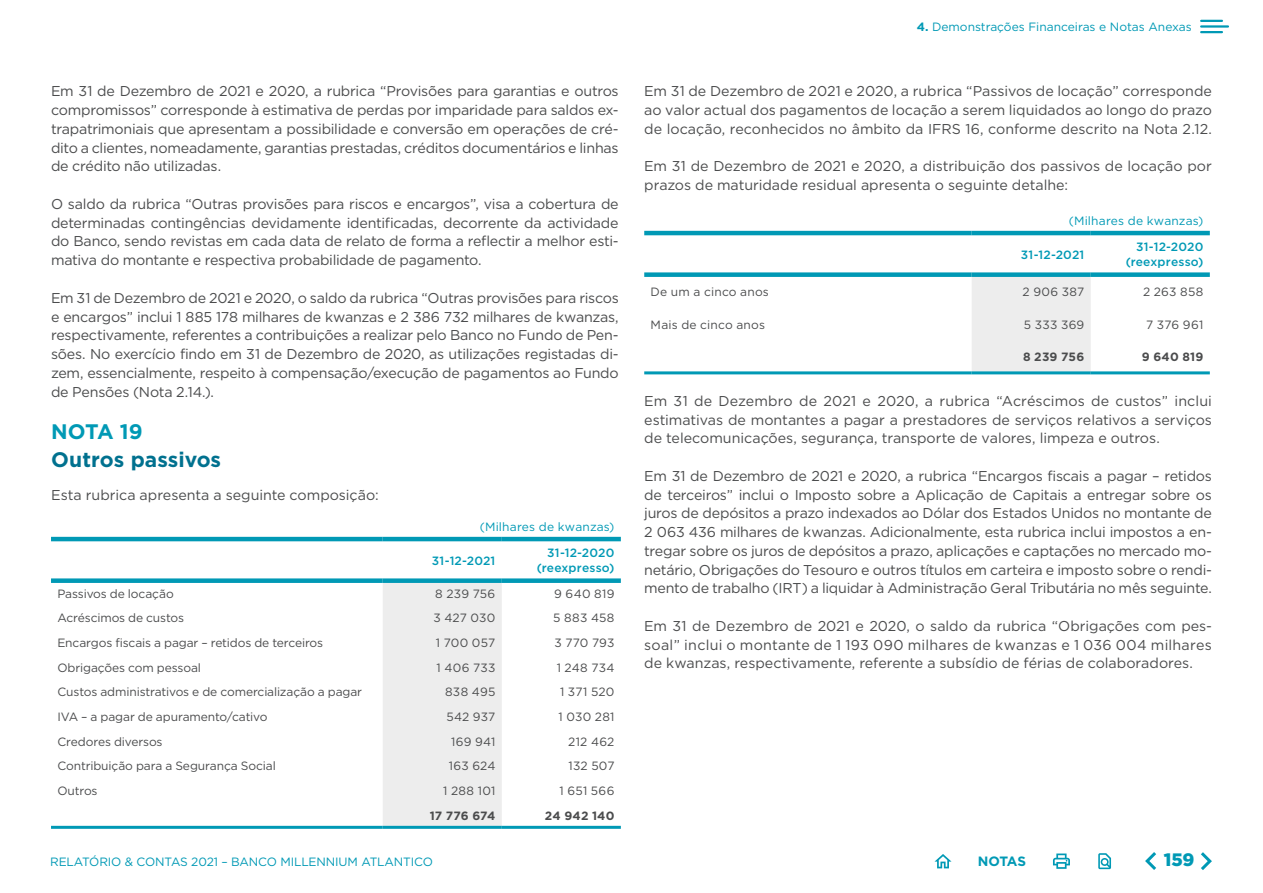
<style>
.page{position:relative;width:1263px;height:893px;background:#fff}
.page>*{position:absolute;margin:0;border:0;box-sizing:border-box;transform-origin:0 0}
.subcapitulo_2{font:700 21px "Gotham";color:#00718f}
.titulo_Nota{font:700 21px "Gotham";letter-spacing:-.01em;color:#0099b5}
.t1{font:900 18px "Gotham";color:#0099b5}
.texto{font:14.25px/18.8px "Gotham";letter-spacing:-.01em;color:#4b4c4d;text-align:justify}
.t2{font:700 13.5px "Gotham";letter-spacing:-.02em;color:#0099b5}
.t3{font:12px "Gotham";letter-spacing:-.005em;color:#4b4c4d}
.t4{font:12px "Gotham";color:#0099b5}
.t5{font:500 12px/15px "Gotham";letter-spacing:.015em;color:#0099b5;text-align:right}
.t6{font:700 12px "Gotham";letter-spacing:.015em;color:#4b4c4d}
.t7{font:12px "Gotham";letter-spacing:.015em;color:#4b4c4d}
.s1{font-weight:700}
</style>
<div class="page">
<div style="left:383px;top:583px;width:119px;height:243px;background:#ededed"></div>
<hr style="left:51px;top:826px;width:332px;height:3px;background:#0099b5">
<hr style="left:383px;top:826px;width:119px;height:3px;background:#0099b5">
<hr style="left:502px;top:826px;width:119px;height:3px;background:#0099b5">
<hr style="left:51px;top:537px;width:332px;height:4px;background:#0099b5">
<hr style="left:383px;top:537px;width:119px;height:4px;background:#0099b5">
<hr style="left:502px;top:537px;width:119px;height:4px;background:#0099b5">
<div style="left:51px;top:578px;width:332px;height:5px;background:#0099b5"></div>
<div style="left:383px;top:578px;width:119px;height:5px;background:#0099b5"></div>
<div style="left:502px;top:578px;width:119px;height:5px;background:#0099b5"></div>
<div style="left:972px;top:277px;width:119px;height:94px;background:#ededed"></div>
<hr style="left:644px;top:231px;width:328px;height:4px;background:#0099b5">
<hr style="left:972px;top:231px;width:119px;height:4px;background:#0099b5">
<hr style="left:1091px;top:231px;width:119px;height:4px;background:#0099b5">
<div style="left:644px;top:272px;width:328px;height:5px;background:#0099b5"></div>
<div style="left:972px;top:272px;width:119px;height:5px;background:#0099b5"></div>
<div style="left:1091px;top:272px;width:119px;height:5px;background:#0099b5"></div>
<hr style="left:644px;top:371px;width:328px;height:3px;background:#0099b5">
<hr style="left:972px;top:371px;width:119px;height:3px;background:#0099b5">
<hr style="left:1091px;top:371px;width:119px;height:3px;background:#0099b5">
<svg style="left:1053px;top:853px;width:17px;height:16px"></svg>
<svg style="left:1098px;top:853px;width:13px;height:16px"></svg>
<svg style="left:1145px;top:852px;width:11px;height:18px"></svg>
<svg style="left:1201px;top:852px;width:11px;height:18px"></svg>
<svg style="left:934px;top:854px;width:17px;height:14px"></svg>
<hr style="left:1201px;top:20px;width:21px;height:2px;background:#0099b5">
<hr style="left:1201px;top:25px;width:27px;height:3px;background:#0099b5">
<hr style="left:1201px;top:31px;width:21px;height:2px;background:#0099b5">
<p class="texto" style="left:51px;top:82px;width:569px">Em 31 de Dezembro de 2021 e 2020, a rubrica “Provisões para garantias e outros compromissos” corresponde à estimativa de perdas por imparidade para saldos ex&shy;trapatrimoniais que apresentam a possibilidade e conversão em operações de cré&shy;dito a clientes, nomeadamente, garantias prestadas, créditos documentários e linhas de crédito não utilizadas.</p>
<p class="texto" style="left:51px;top:194px;width:569px">O saldo da rubrica “Outras provisões para riscos e encargos”, visa a cobertura de determinadas contingências devidamente identificadas, decorrente da actividade do Banco, sendo revistas em cada data de relato de forma a reflectir a melhor esti&shy;mativa do montante e respectiva probabilidade de pagamento.</p>
<p class="texto" style="left:51px;top:288px;width:569px">Em 31 de Dezembro de 2021 e 2020, o saldo da rubrica “Outras provisões para riscos e encargos” inclui 1 885 178 milhares de kwanzas e 2 386 732 milhares de kwanzas, respectivamente, referentes a contribuições a realizar pelo Banco no Fundo de Pen&shy;sões. No exercício findo em 31 de Dezembro de 2020, as utilizações registadas di&shy;zem, essencialmente, respeito à compensação/execução de pagamentos ao Fundo de Pensões (Nota 2.14.).</p>
<p class="titulo_Nota" style="left:51px;top:418px;width:93px">NOTA 19</p>
<p class="subcapitulo_2" style="left:51px;top:446px;width:172px">Outros passivos</p>
<p class="texto" style="left:51px;top:485px;width:329px">Esta rubrica apresenta a seguinte composição:</p>
<p class="t4" style="left:480px;top:519px;width:136px">(Milhares de kwanzas)</p>
<p class="t5" style="left:432px;top:553px;width:65px">31-12-2021</p>
<p class="t5" style="left:537px;top:545px;width:79px">31-12-2020 (reexpresso)</p>
<p class="t3" style="left:57px;top:586px;width:118px">Passivos de locação</p>
<p class="t3" style="left:435px;top:586px;width:62px">8 239 756</p>
<p class="t3" style="left:554px;top:586px;width:62px">9 640 819</p>
<p class="t3" style="left:57px;top:610px;width:128px">Acréscimos de custos</p>
<p class="t3" style="left:434px;top:610px;width:63px">3 427 030</p>
<p class="t3" style="left:553px;top:610px;width:63px">5 883 458</p>
<p class="t3" style="left:57px;top:635px;width:267px">Encargos fiscais a pagar – retidos de terceiros</p>
<p class="t3" style="left:436px;top:635px;width:61px">1 700 057</p>
<p class="t3" style="left:554px;top:635px;width:62px">3 770 793</p>
<p class="t3" style="left:57px;top:660px;width:145px">Obrigações com pessoal</p>
<p class="t3" style="left:436px;top:660px;width:60px">1 406 733</p>
<p class="t3" style="left:557px;top:660px;width:59px">1 248 734</p>
<p class="t3" style="left:57px;top:684px;width:306px">Custos administrativos e de comercialização a pagar</p>
<p class="t3" style="left:445px;top:684px;width:52px">838 495</p>
<p class="t3" style="left:560px;top:684px;width:56px">1 371 520</p>
<p class="t3" style="left:57px;top:709px;width:212px">IVA – a pagar de apuramento/cativo</p>
<p class="t3" style="left:446px;top:709px;width:51px">542 937</p>
<p class="t3" style="left:559px;top:709px;width:57px">1 030 281</p>
<p class="t3" style="left:57px;top:734px;width:107px">Credores diversos</p>
<p class="t3" style="left:451px;top:734px;width:46px">169 941</p>
<p class="t3" style="left:568px;top:734px;width:48px">212 462</p>
<p class="t3" style="left:57px;top:758px;width:220px">Contribuição para a Segurança Social</p>
<p class="t3" style="left:449px;top:758px;width:48px">163 624</p>
<p class="t3" style="left:569px;top:758px;width:47px">132 507</p>
<p class="t3" style="left:57px;top:783px;width:42px">Outros</p>
<p class="t3" style="left:443px;top:783px;width:54px">1 288 101</p>
<p class="t3" style="left:559px;top:783px;width:56px">1 651 566</p>
<p class="t6" style="left:430px;top:807px;width:67px">17 776 674</p>
<p class="t6" style="left:545px;top:807px;width:71px">24 942 140</p>
<p class="t4" style="left:917px;top:19px;width:276px"><span class="s1">4.</span> Demonstrações Financeiras e Notas Anexas</p>
<p class="texto" style="left:644px;top:82px;width:569px">Em 31 de Dezembro de 2021 e 2020, a rubrica “Passivos de locação” corresponde ao valor actual dos pagamentos de locação a serem liquidados ao longo do prazo de locação, reconhecidos no âmbito da IFRS 16, conforme descrito na Nota 2.12.</p>
<p class="texto" style="left:644px;top:157px;width:569px">Em 31 de Dezembro de 2021 e 2020, a distribuição dos passivos de locação por prazos de maturidade residual apresenta o seguinte detalhe:</p>
<p class="t4" style="left:1069px;top:213px;width:136px">(Milhares de kwanzas)</p>
<p class="t5" style="left:1021px;top:247px;width:65px">31-12-2021</p>
<p class="t5" style="left:1126px;top:239px;width:79px">31-12-2020 (reexpresso)</p>
<p class="t7" style="left:651px;top:284px;width:120px">De um a cinco anos</p>
<p class="t3" style="left:1022px;top:284px;width:63px">2 906 387</p>
<p class="t3" style="left:1143px;top:284px;width:62px">2 263 858</p>
<p class="t7" style="left:651px;top:317px;width:116px">Mais de cinco anos</p>
<p class="t3" style="left:1024px;top:317px;width:62px">5 333 369</p>
<p class="t3" style="left:1146px;top:317px;width:59px">7 376 961</p>
<p class="t6" style="left:1023px;top:349px;width:63px">8 239 756</p>
<p class="t6" style="left:1142px;top:349px;width:63px">9 640 819</p>
<p class="texto" style="left:644px;top:391px;width:569px">Em 31 de Dezembro de 2021 e 2020, a rubrica “Acréscimos de custos” inclui estimativas de montantes a pagar a prestadores de serviços relativos a serviços de telecomunicações, segurança, transporte de valores, limpeza e outros.</p>
<p class="texto" style="left:644px;top:466px;width:569px">Em 31 de Dezembro de 2021 e 2020, a rubrica “Encargos fiscais a pagar – retidos de terceiros” inclui o Imposto sobre a Aplicação de Capitais a entregar sobre os juros de depósitos a prazo indexados ao Dólar dos Estados Unidos no montante de 2 063 436 milhares de kwanzas. Adicionalmente, esta rubrica inclui impostos a en&shy;tregar sobre os juros de depósitos a prazo, aplicações e captações no mercado mo&shy;netário, Obrigações do Tesouro e outros títulos em carteira e imposto sobre o rendi&shy;mento de trabalho (IRT) a liquidar à Administração Geral Tributária no mês seguinte.</p>
<p class="texto" style="left:644px;top:616px;width:569px">Em 31 de Dezembro de 2021 e 2020, o saldo da rubrica “Obrigações com pes&shy;soal” inclui o montante de 1 193 090 milhares de kwanzas e 1 036 004 milhares de kwanzas, respectivamente, referente a subsídio de férias de colaboradores.</p>
<p class="t4" style="left:50px;top:854px;width:384px">RELATÓRIO &amp; CONTAS 2021 – BANCO MILLENNIUM ATLANTICO</p>
<p class="t2" style="left:978px;top:852px;width:50px">NOTAS</p>
<p class="t1" style="left:1164px;top:848px;width:32px">159</p>
</div>
